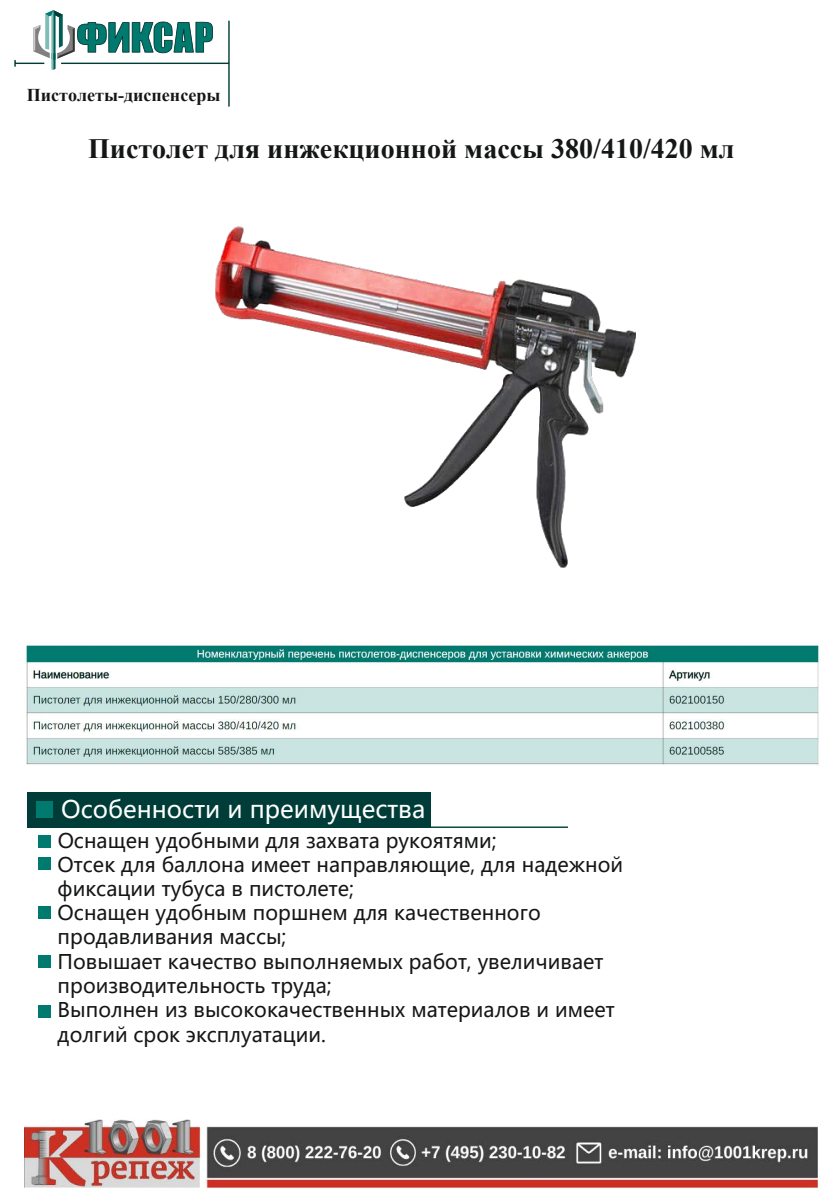
<style>
.page{position:relative;width:840px;height:1191px;background:#fff}
.page>*{position:absolute;margin:0;border:0;box-sizing:border-box;transform-origin:0 0}
.t1{font:700 28px "Times New Roman";color:#151616}
.t2{font:24px "Microsoft Ya Hei";color:#fff}
.t3{font:20px/24.2px "Microsoft Ya Hei";color:#151616}
.t4{font:700 18px "Times New Roman";color:#151616}
</style>
<div class="page">
<hr style="left:61px;top:63px;width:168px;height:1px;background:#003d38">
<svg style="left:14px;top:10px;width:199px;height:60px"></svg>
<hr style="left:228px;top:21px;width:1px;height:86px;background:#003d38">
<div style="left:27px;top:792px;width:403px;height:35px;background:#003d38"></div>
<hr style="left:27px;top:826px;width:540px;height:2px;background:#003d38">
<div style="left:36px;top:801px;width:17px;height:17px;background:#007a6f"></div>
<div style="left:39px;top:835px;width:12px;height:12px;background:#007a6f"></div>
<div style="left:39px;top:858px;width:12px;height:12px;background:#007a6f"></div>
<div style="left:39px;top:906px;width:12px;height:12px;background:#007a6f"></div>
<div style="left:39px;top:955px;width:12px;height:12px;background:#007a6f"></div>
<img style="left:215px;top:226px;width:420px;height:342px">
<img style="left:25px;top:645px;width:795px;height:120px">
<div style="left:39px;top:1005px;width:12px;height:12px;background:#007a6f"></div>
<img style="left:24px;top:1119px;width:793px;height:69px">
<p class="t4" style="left:27px;top:81px;width:195px">Пистолеты-диспенсеры</p>
<h1 class="t1" style="left:88px;top:128px;width:647px">Пистолет для инжекционной массы 380/410/420 мл</h1>
<p class="t2" style="left:61px;top:793px;width:365px">Особенности и преимущества</p>
<p class="t3" style="left:58px;top:828px;width:566px">Оснащен удобными для захвата рукоятями;<br>Отсек для баллона имеет направляющие, для надежной фиксации тубуса в пистолете;<br>Оснащен удобным поршнем для качественного продавливания массы;<br>Повышает качество выполняемых работ, увеличивает производительность труда;<br>Выполнен из высококачественных материалов и имеет долгий срок эксплуатации.</p>
</div>
